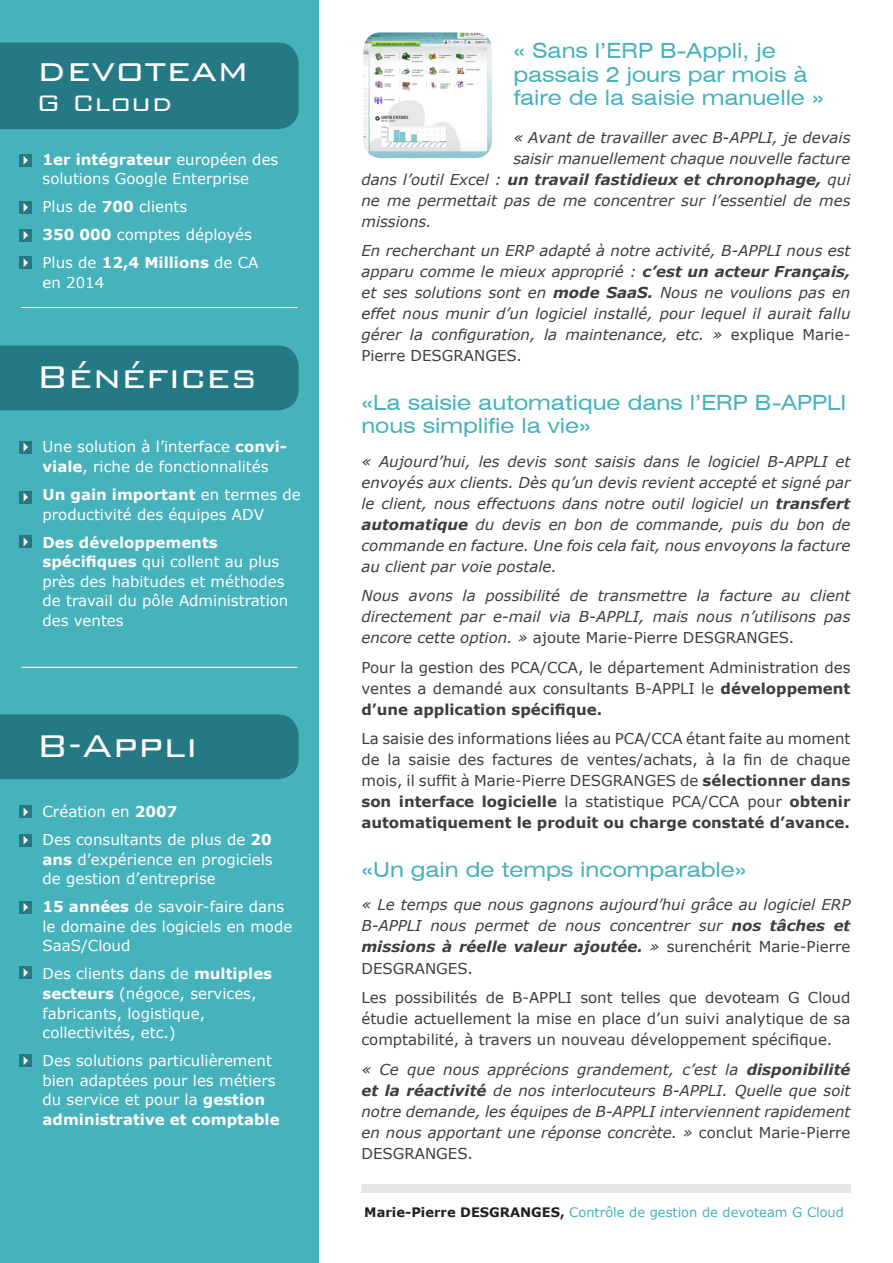
<style>
.page{position:relative;width:893px;height:1263px;background:#fff}
.page>*{position:absolute;margin:0;border:0;box-sizing:border-box;transform-origin:0 0}
.t1{font:300 42px "Bank Gothic BT";color:#fff}
.t2{font:300 30px "Bank Gothic BT";color:#fff}
.Style_de_paragraphe{font:expanded 21px/23.1px "Swiss 721 BT";color:#46b2bb}
.t3{font:italic 15px/21px "Verdana";color:#3e3e3f;text-align:justify}
.t4{font:15px/19.5px "Verdana";color:#fff}
.t5{font:15px/21px "Verdana";color:#3e3e3f;text-align:justify}
.t6{font:italic 700 15px "Verdana";color:#3e3e3f}
.t7{font:13.05px "Verdana";color:#46b2bb}
.s1{font-weight:700}
.s2{font-weight:400}
.s3{font-style:normal}
.s4{font-weight:700;color:#231f20}
</style>
<div class="page">
<div style="left:0;top:0;width:319px;height:1263px;background:#46b2bb"></div>
<div style="left:19px;top:536px;width:13px;height:12px;background:#257985"></div>
<svg style="left:24px;top:538px;width:4px;height:8px"></svg>
<div style="left:19px;top:441px;width:13px;height:12px;background:#257985"></div>
<svg style="left:24px;top:443px;width:4px;height:8px"></svg>
<div style="left:19px;top:491px;width:13px;height:12px;background:#257985"></div>
<svg style="left:24px;top:493px;width:4px;height:8px"></svg>
<div style="left:19px;top:806px;width:13px;height:12px;background:#257985"></div>
<svg style="left:24px;top:808px;width:4px;height:8px"></svg>
<div style="left:19px;top:834px;width:13px;height:12px;background:#257985"></div>
<svg style="left:24px;top:836px;width:4px;height:8px"></svg>
<div style="left:19px;top:901px;width:13px;height:12px;background:#257985"></div>
<svg style="left:24px;top:903px;width:4px;height:8px"></svg>
<div style="left:19px;top:966px;width:13px;height:13px;background:#257985"></div>
<svg style="left:24px;top:969px;width:4px;height:8px"></svg>
<div style="left:19px;top:1054px;width:13px;height:13px;background:#257985"></div>
<svg style="left:24px;top:1057px;width:4px;height:8px"></svg>
<div style="left:361px;top:1184px;width:489px;height:8px;background:#e6e7e9"></div>
<img style="left:363px;top:32px;width:129px;height:126px">
<div style="left:19px;top:154px;width:13px;height:12px;background:#257985"></div>
<svg style="left:24px;top:156px;width:4px;height:8px"></svg>
<div style="left:19px;top:229px;width:13px;height:12px;background:#257985"></div>
<svg style="left:24px;top:231px;width:4px;height:8px"></svg>
<div style="left:19px;top:201px;width:13px;height:13px;background:#257985"></div>
<svg style="left:24px;top:203px;width:4px;height:9px"></svg>
<div style="left:19px;top:257px;width:13px;height:12px;background:#257985"></div>
<svg style="left:24px;top:259px;width:4px;height:8px"></svg>
<hr style="left:21px;top:667px;width:277px;height:1px;background:#fff">
<hr style="left:21px;top:307px;width:277px;height:1px;background:#fff">
<div style="left:0;top:43px;width:299px;height:86px;background:#257985"></div>
<div style="left:0;top:345px;width:299px;height:65px;background:#257985"></div>
<div style="left:0;top:714px;width:299px;height:65px;background:#257985"></div>
<p class="t1" style="left:36px;top:47px;width:214px">devoteam</p>
<p class="t2" style="left:36px;top:87px;width:138px">G Cloud</p>
<p class="t4" style="left:43px;top:149px;width:237px"><span class="s1">1er intégrateur</span> européen des solutions Google Enterprise</p>
<p class="t4" style="left:43px;top:197px;width:146px">Plus de <span class="s1">700</span> clients</p>
<p class="t4" style="left:43px;top:225px;width:211px"><span class="s1">350 000</span> comptes déployés</p>
<p class="t4" style="left:43px;top:253px;width:217px">Plus de <span class="s1">12,4 Millions</span> de CA en 2014</p>
<p class="t1" style="left:36px;top:354px;width:223px">Bénéfices</p>
<p class="t4" style="left:43px;top:437px;width:246px">Une solution à l’interface <span class="s1">convi&shy;viale</span>, riche de fonctionnalités</p>
<p class="t4" style="left:43px;top:485px;width:260px"><span class="s1">Un gain important</span> en termes de productivité des équipes ADV</p>
<p class="t4" style="left:43px;top:532px;width:247px"><span class="s1">Des développements spécifiques</span> qui collent au plus près des habitudes et méthodes de travail du pôle Administration des ventes</p>
<p class="t1" style="left:36px;top:723px;width:163px">B-Appli</p>
<p class="t4" style="left:43px;top:802px;width:137px">Création en <span class="s1">2007</span></p>
<p class="t4" style="left:43px;top:830px;width:232px;text-align:justify">Des consultants de plus de <span class="s1">20 ans</span> d’expérience en progiciels de gestion d’entreprise</p>
<p class="t4" style="left:43px;top:897px;width:251px"><span class="s1">15 années</span> de savoir-faire dans le domaine des logiciels en mode<br>SaaS/Cloud</p>
<p class="t4" style="left:43px;top:964px;width:231px">Des clients dans de <span class="s1">multiples secteurs</span> (négoce, services, fabricants, logistique, collectivités, etc.)</p>
<p class="t4" style="left:43px;top:1051px;width:239px">Des solutions particulièrement bien adaptées pour les métiers du service et pour la <span class="s1">gestion administrative et comptable</span></p>
<p class="Style_de_paragraphe" style="left:513px;top:39px;width:312px">« Sans l’ERP B-Appli, je passais 2 jours par mois à faire de la saisie manuelle »</p>
<p class="t3" style="left:513px;top:127px;width:339px">« Avant de travailler avec B-APPLI, je devais</p>
<p class="t3" style="left:513px;top:148px;width:339px">saisir manuellement chaque nouvelle facture</p>
<p class="t6" style="left:361px;top:169px;width:490px"><span class="s2">dans l’outil Excel :</span> un travail fastidieux et chronophage, <span class="s2">qui</span></p>
<p class="t3" style="left:361px;top:190px;width:490px">ne me permettait pas de me concentrer sur l’essentiel de mes</p>
<p class="t3" style="left:361px;top:211px;width:72px">missions.</p>
<p class="t3" style="left:361px;top:240px;width:490px">En recherchant un ERP adapté à notre activité, B-APPLI nous est apparu comme le mieux approprié : <span class="s1">c’est un acteur Français, </span>et ses solutions sont en <span class="s1">mode SaaS.</span> Nous ne voulions pas en effet nous munir d’un logiciel installé, pour lequel il aurait fallu gérer la configuration, la maintenance, etc. » <span class="s3">explique Marie-Pierre DESGRANGES.</span></p>
<p class="Style_de_paragraphe" style="left:361px;top:391px;width:487px">«La saisie automatique dans l’ERP B-APPLI nous simplifie la vie»</p>
<p class="t3" style="left:361px;top:450px;width:491px">« Aujourd’hui, les devis sont saisis dans le logiciel B-APPLI et envoyés aux clients. Dès qu’un devis revient accepté et signé par le client, nous effectuons dans notre outil logiciel un <span class="s1">transfert automatique</span> du devis en bon de commande, puis du bon de commande en facture. Une fois cela fait, nous envoyons la facture au client par voie postale.</p>
<p class="t3" style="left:361px;top:585px;width:490px">Nous avons la possibilité de transmettre la facture au client directement par e-mail via B-APPLI, mais nous n’utilisons pas encore cette option. » <span class="s3">ajoute Marie-Pierre DESGRANGES.</span></p>
<p class="t5" style="left:361px;top:656px;width:490px">Pour la gestion des PCA/CCA, le département Administration des ventes a demandé aux consultants B-APPLI le <span class="s1">développement d’une application spécifique.</span></p>
<p class="t5" style="left:361px;top:728px;width:490px">La saisie des informations liées au PCA/CCA étant faite au moment de la saisie des factures de ventes/achats, à la fin de chaque mois, il suffit à Marie-Pierre DESGRANGES de <span class="s1">sélectionner dans son interface logicielle</span> la statistique PCA/CCA pour <span class="s1">obtenir automatiquement le produit ou charge constaté d’avance.</span></p>
<p class="Style_de_paragraphe" style="left:361px;top:858px;width:387px">«Un gain de temps incomparable»</p>
<p class="t3" style="left:361px;top:894px;width:490px">« Le temps que nous gagnons aujourd’hui grâce au logiciel ERP B-APPLI nous permet de nous concentrer sur <span class="s1">nos tâches et missions à réelle valeur ajoutée.</span> » <span class="s3">surenchérit Marie-Pierre DESGRANGES.</span></p>
<p class="t5" style="left:361px;top:987px;width:490px">Les possibilités de B-APPLI sont telles que devoteam G Cloud étudie actuellement la mise en place d’un suivi analytique de sa comptabilité, à travers un nouveau développement spécifique.</p>
<p class="t3" style="left:361px;top:1058px;width:490px">« Ce que nous apprécions grandement, c’est la <span class="s1">disponibilité et la réactivité</span> de nos interlocuteurs B-APPLI. Quelle que soit notre demande, les équipes de B-APPLI interviennent rapidement en nous apportant une réponse concrète. » <span class="s3">conclut Marie-Pierre DESGRANGES.</span></p>
<p class="t7" style="left:364px;top:1203px;width:481px"><span class="s4">Marie-Pierre DESGRANGES,</span> Contrôle de gestion de devoteam G Cloud</p>
</div>
